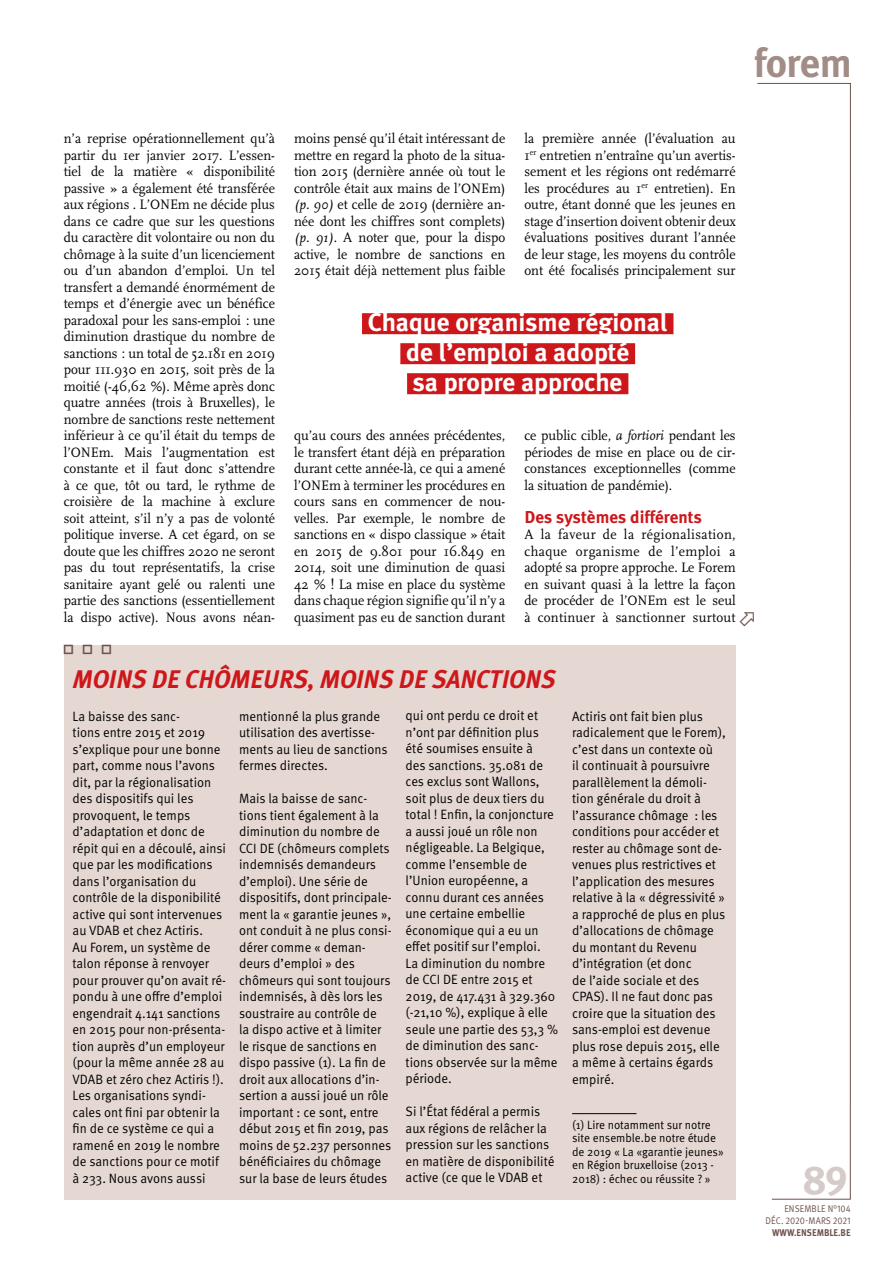
<style>
.page{position:relative;width:893px;height:1263px;background:#fff}
.page>*{position:absolute;margin:0;border:0;box-sizing:border-box;transform-origin:0 0}
.t1{font:700 40.5px "Meta Plus";color:#a28d86}
.t2{font:40.5px "Meta Plus Bold Caps";color:#d5cbc9}
.t3{font:700 25.5px/30px "Meta Plus";color:#fff;text-align:center}
.t4{font:italic 700 25.5px "Meta Plus";letter-spacing:-.005em;color:#cd171a;scale:.95 1}
.t5{font:700 17.25px "Meta Plus";color:#cd171a}
.t6{font:14.25px/16.5px "FF Scala";color:#000;text-align:justify;scale:.95 1}
.t7{font:13.5px/16.5px "Meta Pro";color:#000;scale:.95 1}
.t8{font:12px/13.5px "Meta Pro";color:#000;scale:.95 1}
.t9{font:9.75px/12px "Meta Pro";letter-spacing:.01em;color:#6f524b;text-align:right;scale:.9 1}
.t10{font:700 9.75px "Meta Plus";color:#6f524b;scale:.9 1}
.s1{font-style:italic}
</style>
<div class="page">
<svg style="left:757px;top:83px;width:94px;height:1116px"></svg>
<div style="left:64px;top:645px;width:672px;height:554px;background:#e5d8d3"></div>
<hr style="left:572px;top:1113px;width:65px;height:1px;background:#000">
<div style="left:362px;top:313px;width:311px;height:21px;background:#cd171a"></div>
<div style="left:400px;top:343px;width:235px;height:21px;background:#cd171a"></div>
<div style="left:407px;top:373px;width:221px;height:21px;background:#cd171a"></div>
<h1 class="t1" style="left:754px;top:39px;width:100px">forem</h1>
<p class="t6" style="left:64px;top:130px;width:224px">n’a reprise opérationnellement qu’à partir du 1er janvier 2017. L’essen&shy;tiel de la matière « disponibilité passive » a également été transférée aux régions . L’ONEm ne décide plus dans ce cadre que sur les questions du caractère dit volontaire ou non du chômage à la suite d’un licenciement ou d’un abandon d’emploi. Un tel transfert a demandé énormément de temps et d’énergie avec un bénéfice paradoxal pour les sans-emploi : une diminution drastique du nombre de sanctions : un total de 52.181 en 2019 pour 111.930 en 2015, soit près de la moitié (-46,62 %). Même après donc quatre années (trois à Bruxelles), le nombre de sanctions reste nettement inférieur à ce qu’il était du temps de l’ONEm. Mais l’augmentation est constante et il faut donc s’attendre à ce que, tôt ou tard, le rythme de croisière de la machine à exclure soit atteint, s’il n’y a pas de volonté politique inverse. A cet égard, on se doute que les chiffres 2020 ne seront pas du tout représentatifs, la crise sanitaire ayant gelé ou ralenti une partie des sanctions (essentiellement la dispo active). Nous avons néan-</p>
<p class="t6" style="left:294px;top:130px;width:224px">moins pensé qu’il était intéressant de mettre en regard la photo de la situa&shy;tion 2015 (dernière année où tout le contrôle était aux mains de l’ONEm) <span class="s1">(p. 90)</span> et celle de 2019 (dernière an&shy;née dont les chiffres sont complets) <span class="s1">(p. 91)</span>. A noter que, pour la dispo active, le nombre de sanctions en 2015 était déjà nettement plus faible</p>
<p class="t6" style="left:524px;top:130px;width:224px">la première année (l’évaluation au 1<sup>er</sup> entretien n’entraîne qu’un avertis&shy;sement et les régions ont redémarré les procédures au 1<sup>er</sup> entretien). En outre, étant donné que les jeunes en stage d’insertion doivent obtenir deux évaluations positives durant l’année de leur stage, les moyens du contrôle ont été focalisés principalement sur</p>
<h2 class="t3" style="left:368px;top:307px;width:301px">Chaque organisme régional de l’emploi a adopté<br>sa propre approche</h2>
<p class="t6" style="left:524px;top:427px;width:224px">ce public cible, <span class="s1">a fortiori</span> pendant les périodes de mise en place ou de cir&shy;constances exceptionnelles (comme la situation de pandémie).</p>
<p class="t5" style="left:524px;top:507px;width:179px">Des systèmes différents</p>
<p class="t6" style="left:524px;top:526px;width:224px">A la faveur de la régionalisation, chaque organisme de l’emploi a adopté sa propre approche. Le Forem en suivant quasi à la lettre la façon de procéder de l’ONEm est le seul à continuer à sanctionner surtout</p>
<p class="t6" style="left:294px;top:427px;width:224px">qu’au cours des années précédentes, le transfert étant déjà en préparation durant cette année-là, ce qui a amené l’ONEm à terminer les procédures en cours sans en commencer de nou&shy;velles. Par exemple, le nombre de sanctions en « dispo classique » était en 2015 de 9.801 pour 16.849 en 2014, soit une diminution de quasi 42 % ! La mise en place du système dans chaque région signifie qu’il n’y a quasiment pas eu de sanction durant</p>
<h2 class="t4" style="left:73px;top:665px;width:510px">MOINS DE CHÔMEURS, MOINS DE SANCTIONS</h2>
<p class="t7" style="left:73px;top:708px;width:163px">La baisse des sanc-<br>tions entre 2015 et 2019 s’explique pour une bonne part, comme nous l’avons dit, par la régionalisation des dispositifs qui les provoquent, le temps d’adaptation et donc de répit qui en a découlé, ainsi que par les modifications dans l’organisation du contrôle de la disponibilité active qui sont intervenues au VDAB</p>
<p class="t7" style="left:239px;top:708px;width:158px">mentionné la plus grande utilisation des avertisse&shy;ments au lieu de sanctions fermes directes.</p>
<p class="t7" style="left:239px;top:790px;width:162px">Mais la baisse de sanc&shy;tions tient également à la diminution du nombre de<br>CCI DE (chômeurs complets indemnisés demandeurs d’emploi). Une série de dispositifs, dont principale&shy;ment la « garantie jeunes », ont conduit à ne plus consi&shy;dérer comme « deman&shy;deurs d’emploi » des chômeurs qui sont toujours indemnisés, à dès lors les soustraire au contrôle de<br>la dispo active et à limiter le risque de sanctions en dispo passive (1). La fin de droit aux allocations d’in&shy;sertion a aussi joué un rôle important : ce sont, entre début 2015 et fin 2019, pas moins de 52.237 personnes bénéficiaires du chômage sur la base de leurs études</p>
<p class="t7" style="left:406px;top:708px;width:162px">qui ont perdu ce droit et n’ont par définition plus été soumises ensuite à<br>des sanctions. 35.081 de ces exclus sont Wallons, soit plus de deux tiers du total ! Enfin, la conjoncture a aussi joué un rôle non négligeable. La Belgique, comme l’ensemble de l’Union européenne, a connu durant ces années une certaine embellie économique qui a eu un effet positif sur l’emploi.<br>La diminution du nombre de CCI DE entre 2015 et<br>2019, de 417.431 à 329.360 (-21,10 %), explique à elle seule une partie des 53,3 % de diminution des sanc&shy;tions observée sur la même période.</p>
<p class="t7" style="left:406px;top:1104px;width:158px">Si l’État fédéral a permis aux régions de relâcher la pression sur les sanctions en matière de disponibilité active (ce que le VDAB</p>
<p class="t7" style="left:73px;top:922px;width:163px;text-indent:50px">et chez Actiris.<br>Au Forem, un système de talon réponse à renvoyer pour prouver qu’on avait ré&shy;pondu à une offre d’emploi engendrait 4.141 sanctions en 2015 pour non-présenta&shy;tion auprès d’un employeur (pour la même année 28 au<br>VDAB</p>
<p class="t7" style="left:73px;top:1071px;width:161px;text-indent:34px">et zéro chez Actiris !).<br>Les organisations syndi&shy;cales ont fini par obtenir la fin de ce système ce qui a ramené en 2019 le nombre de sanctions pour ce motif à 233. N ous avons aussi</p>
<p class="t7" style="left:532px;top:1170px;width:13px">et</p>
<p class="t7" style="left:572px;top:708px;width:163px">Actiris ont fait bien plus radicalement que le Forem), c’est dans un contexte où<br>il continuait à poursuivre parallèlement la démoli&shy;tion générale du droit à l’assurance chômage : les conditions pour accéder et rester au chômage sont de&shy;venues plus restrictives et l’application des mesures relative à la « dégressivité » a rapproché de plus en plus d’allocations de chômage du montant du Revenu d’intégration (et donc<br>de l’aide sociale et des<br>CPAS). Il ne faut donc pas croire que la situation des sans-emploi est devenue plus rose depuis 2015, elle a même à certains égards empiré.</p>
<p class="t8" style="left:572px;top:1118px;width:161px">(1) Lire notamment sur notre site ensemble.be notre étude de 2019 « La «garantie jeunes» en Région bruxelloise (2013 -<br>2018) : échec ou réussite ? »</p>
<h1 class="t2" style="left:804px;top:1156px;width:45px">89</h1>
<p class="t9" style="left:766px;top:1203px;width:96px">ensemble n°104 déc. 2020-mars 2021</p>
<p class="t10" style="left:772px;top:1227px;width:89px">www.ensemble.be</p>
</div>
